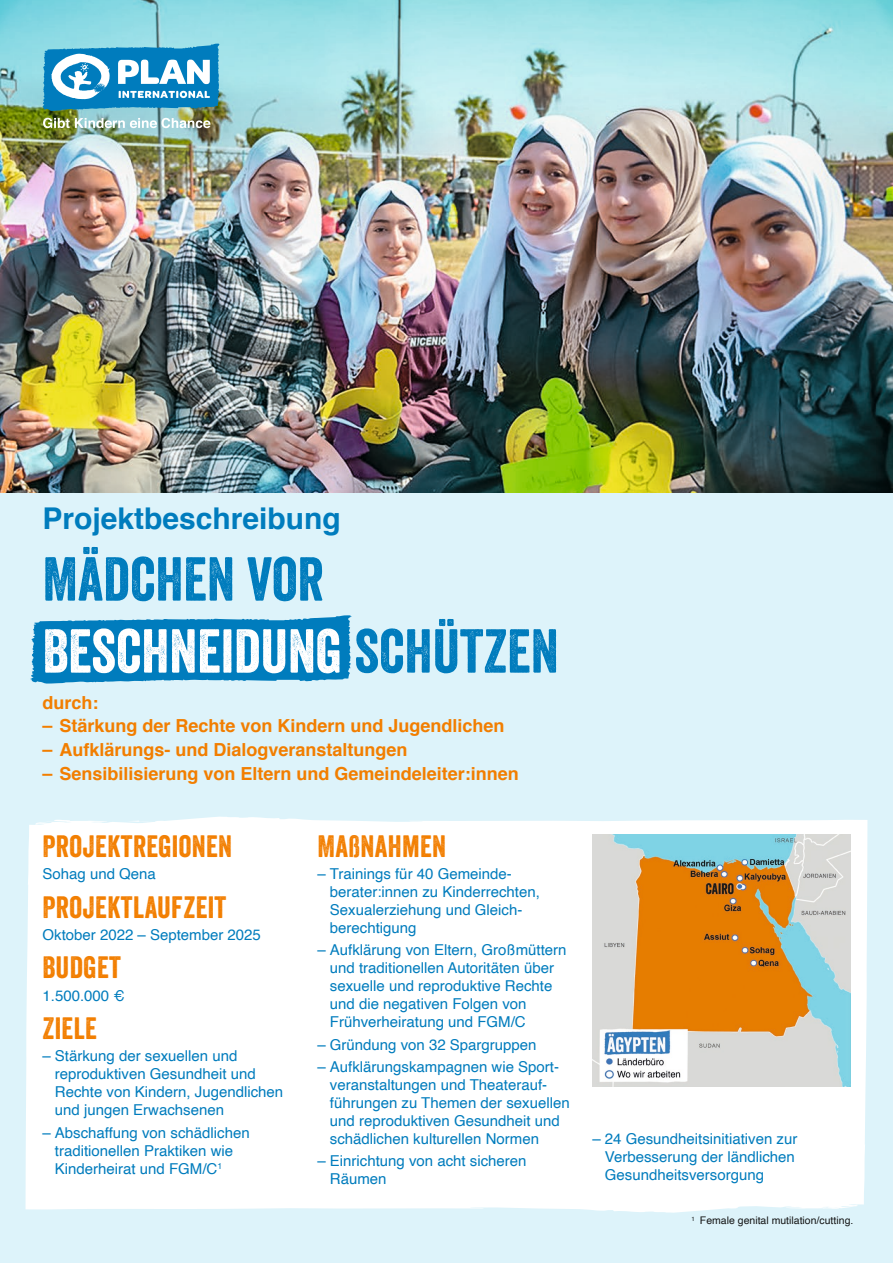
<style>
.page{position:relative;width:893px;height:1263px;background:#fff}
.page>*{position:absolute;margin:0;border:0;box-sizing:border-box;transform-origin:0 0}
.t1{font:60px/72px "Veneer";color:#007cbd}
.t2{font:30px "Veneer";letter-spacing:.01em;color:#f27e00}
.t3{font:700 30px "Helvetica";color:#007cbd}
.t4{font:700 18px "Helvetica";color:#f27e00}
.t5{font:15px/18px "Helvetica";color:#007cbd}
.t6{font:10.5px "Helvetica";color:#151616}
.s1{color:#fff}
</style>
<div class="page">
<div style="left:0;top:493px;width:893px;height:770px;background:#ddf3fa"></div>
<div style="left:26px;top:816px;width:841px;height:397px;background:#fff"></div>
<img style="left:0;top:0;width:893px;height:493px">
<svg style="left:30px;top:615px;width:322px;height:68px;background:#1989c4"></svg>
<img style="left:592px;top:835px;width:258px;height:252px">
<svg style="left:42px;top:44px;width:178px;height:67px"></svg>
<svg style="left:43px;top:118px;width:167px;height:10px"></svg>
<h2 class="t3" style="left:43px;top:494px;width:300px">Projektbeschreibung</h2>
<h1 class="t1" style="left:43px;top:543px;width:518px">MÄDCHEN VOR<br><span class="s1">BESCHNEIDUNG</span> SCHÜTZEN</h1>
<p class="t4" style="left:43px;top:688px;width:57px">durch:</p>
<p class="t4" style="left:43px;top:711px;width:464px">– Stärkung der Rechte von Kindern und Jugendlichen</p>
<p class="t4" style="left:43px;top:735px;width:367px">– Aufklärungs- und Dialogveranstaltungen</p>
<p class="t4" style="left:43px;top:759px;width:478px">– Sensibilisierung von Eltern und Gemeindeleiter:innen</p>
<h2 class="t2" style="left:43px;top:828px;width:191px">PROJEKTREGIONEN</h2>
<p class="t5" style="left:43px;top:865px;width:115px">Sohag und Qena</p>
<h2 class="t2" style="left:43px;top:888px;width:185px">PROJEKTLAUFZEIT</h2>
<p class="t5" style="left:43px;top:926px;width:220px">Oktober 2022 – September 2025</p>
<h2 class="t2" style="left:43px;top:949px;width:80px">BUDGET</h2>
<p class="t5" style="left:43px;top:987px;width:84px">1.500.000 €</p>
<h2 class="t2" style="left:43px;top:1010px;width:56px">ZIELE</h2>
<p class="t5" style="left:55px;top:1047px;width:230px;text-indent:-12px">– Stärkung der sexuellen und reproduktiven Gesundheit und<br>Rechte von Kindern, Jugendlichen und jungen Erwachsenen</p>
<p class="t5" style="left:55px;top:1124px;width:196px;text-indent:-12px">– Abschaffung von schädlichen traditionellen Praktiken wie<br>Kinderheirat und FGM/C<sup>1</sup></p>
<h2 class="t2" style="left:317px;top:828px;width:130px">MAßNAHMEN</h2>
<p class="t5" style="left:330px;top:865px;width:212px;text-indent:-12px">– Trainings für 40 Gemeinde&shy;berater:innen zu Kinderrechten,<br>Sexualerziehung und Gleich&shy;berechtigung</p>
<p class="t5" style="left:330px;top:941px;width:238px;text-indent:-12px">– Aufklärung von Eltern, Großmüttern und traditionellen Autoritäten über sexuelle und reproduktive Rechte und die negativen Folgen von Frühverheiratung und FGM/C</p>
<p class="t5" style="left:317px;top:1036px;width:221px">– Gründung von 32 Spargruppen</p>
<p class="t5" style="left:330px;top:1058px;width:241px;text-indent:-12px">– Aufklärungskampagnen wie Sport&shy;veranstaltungen und Theaterauf&shy;führungen zu Themen der sexuellen und reproduktiven Gesundheit und schädlichen kulturellen Normen</p>
<p class="t5" style="left:330px;top:1152px;width:198px;text-indent:-12px">– Einrichtung von acht sicheren<br>Räumen</p>
<p class="t5" style="left:605px;top:1130px;width:194px;text-indent:-12px">– 24 Gesundheitsinitiativen zur<br>Verbesserung der ländlichen<br>Gesundheitsversorgung</p>
<p class="t6" style="left:691px;top:1212px;width:163px"><sup>1</sup> Female genital mutilation/cutting.</p>
</div>
